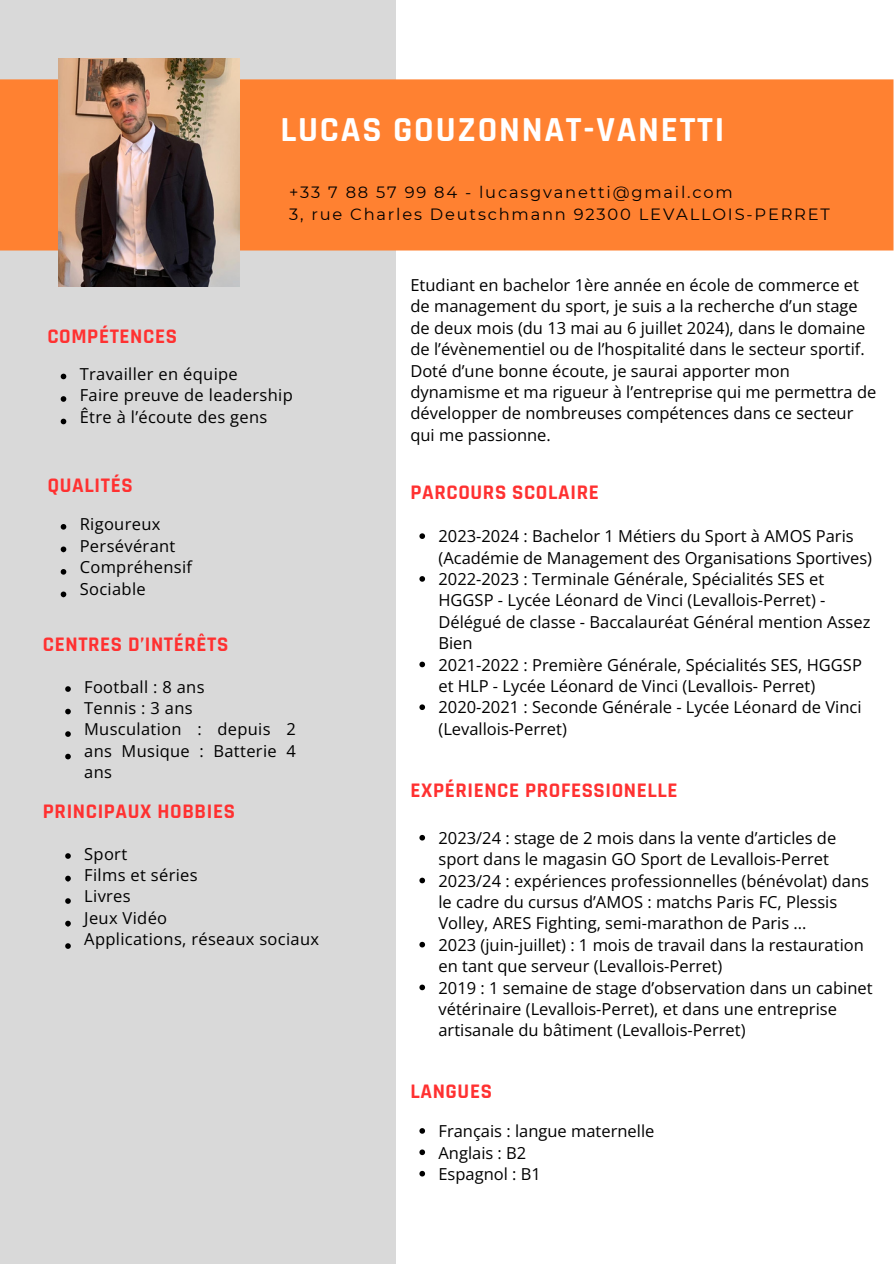
<style>
.page{position:relative;width:894px;height:1264px;background:#fff}
.page>*{position:absolute;margin:0;border:0;box-sizing:border-box;transform-origin:0 0}
.t1{font:700 35.55px "Rajdhani";letter-spacing:.05em;color:#fff}
.t2{font:700 21px "Rajdhani";letter-spacing:.03em;color:#ff3131}
.t3{font:16.5px/21.3px "Open Sans";color:#000}
.t4{font:16.5px/21.3px "Open Sans";letter-spacing:.02em;color:#000}
.t5{font:16.35px "Montserrat";letter-spacing:.11em;color:#000}
</style>
<div class="page">
<div style="left:0;top:0;width:395px;height:1263px;background:#d9d9d9"></div>
<div style="left:0;top:79px;width:893px;height:171px;background:#ff8131"></div>
<svg style="left:61px;top:373px;width:5px;height:6px"></svg>
<svg style="left:61px;top:396px;width:5px;height:6px"></svg>
<svg style="left:61px;top:418px;width:5px;height:6px"></svg>
<svg style="left:61px;top:524px;width:5px;height:5px"></svg>
<svg style="left:61px;top:546px;width:5px;height:6px"></svg>
<svg style="left:61px;top:569px;width:5px;height:5px"></svg>
<svg style="left:61px;top:591px;width:5px;height:6px"></svg>
<svg style="left:65px;top:686px;width:6px;height:6px"></svg>
<svg style="left:65px;top:708px;width:6px;height:6px"></svg>
<svg style="left:65px;top:731px;width:6px;height:6px"></svg>
<svg style="left:65px;top:753px;width:6px;height:6px"></svg>
<svg style="left:65px;top:853px;width:6px;height:5px"></svg>
<svg style="left:65px;top:875px;width:6px;height:6px"></svg>
<svg style="left:65px;top:898px;width:6px;height:5px"></svg>
<svg style="left:65px;top:920px;width:6px;height:6px"></svg>
<svg style="left:65px;top:943px;width:6px;height:5px"></svg>
<img style="left:58px;top:58px;width:181px;height:229px">
<svg style="left:419px;top:1128px;width:6px;height:5px"></svg>
<svg style="left:419px;top:1149px;width:6px;height:6px"></svg>
<svg style="left:419px;top:1170px;width:6px;height:6px"></svg>
<svg style="left:419px;top:533px;width:6px;height:6px"></svg>
<svg style="left:419px;top:576px;width:6px;height:5px"></svg>
<svg style="left:419px;top:661px;width:6px;height:6px"></svg>
<svg style="left:419px;top:704px;width:6px;height:6px"></svg>
<svg style="left:419px;top:835px;width:6px;height:5px"></svg>
<svg style="left:419px;top:877px;width:6px;height:6px"></svg>
<svg style="left:419px;top:941px;width:6px;height:6px"></svg>
<svg style="left:419px;top:984px;width:6px;height:6px"></svg>
<p class="t1" style="left:280px;top:107px;width:445px">LUCAS GOUZONNAT-VANETTI</p>
<h1 class="t5" style="left:289px;top:182px;width:445px">+33 7 88 57 99 84 - lucasgvanetti@gmail.com</h1>
<p class="t5" style="left:289px;top:204px;width:542px">3, rue Charles Deutschmann 92300 LEVALLOIS-PERRET</p>
<p class="t2" style="left:47px;top:323px;width:131px">COMPÉTENCES</p>
<p class="t4" style="left:80px;top:363px;width:160px">Travailler en équipe</p>
<p class="t4" style="left:80px;top:384px;width:214px">Faire preuve de leadership</p>
<h2 class="t4" style="left:80px;top:406px;width:189px">Être à l’écoute des gens</h2>
<h2 class="t2" style="left:47px;top:472px;width:87px">QUALITÉS</h2>
<p class="t4" style="left:80px;top:513px;width:114px">Rigoureux<br>Persévérant<br>Compréhensif<br>Sociable</p>
<p class="t2" style="left:43px;top:632px;width:187px">CENTRES D’INTÉRÊTS</p>
<h2 class="t4" style="left:84px;top:675px;width:122px">Football : 8 ans</h2>
<p class="t4" style="left:84px;top:697px;width:110px">Tennis : 3 ans</p>
<p class="t3" style="left:84px;top:718px;width:213px;text-align:justify">Musculation : depuis 2 ans Musique : Batterie 4 ans</p>
<p class="t2" style="left:43px;top:798px;width:193px">PRINCIPAUX HOBBIES</p>
<p class="t3" style="left:84px;top:842px;width:44px">Sport</p>
<p class="t4" style="left:84px;top:864px;width:115px">Films et séries</p>
<p class="t3" style="left:84px;top:885px;width:48px">Livres</p>
<p class="t4" style="left:84px;top:906px;width:84px">Jeux Vidéo</p>
<p class="t4" style="left:84px;top:928px;width:236px">Applications, réseaux sociaux</p>
<p class="t3" style="left:410px;top:274px;width:456px">Etudiant en bachelor 1ère année en école de commerce et de management du sport, je suis a la recherche d’un stage de deux mois (du 13 mai au 6 juillet 2024), dans le domaine de l’évènementiel ou de l’hospitalité dans le secteur sportif.</p>
<p class="t3" style="left:410px;top:359px;width:467px">Doté d’une bonne écoute, je saurai apporter mon dynamisme et ma rigueur à l’entreprise qui me permettra de développer de nombreuses compétences dans ce secteur qui me passionne.</p>
<p class="t2" style="left:410px;top:480px;width:190px">PARCOURS SCOLAIRE</p>
<p class="t3" style="left:438px;top:525px;width:435px">2023-2024 : Bachelor 1 Métiers du Sport à AMOS Paris (Académie de Management des Organisations Sportives)</p>
<p class="t3" style="left:438px;top:568px;width:433px">2022-2023 : Terminale Générale, Spécialités SES et HGGSP - Lycée Léonard de Vinci (Levallois-Perret) - Délégué de classe - Baccalauréat Général mention Assez Bien</p>
<p class="t3" style="left:438px;top:653px;width:425px">2021-2022 : Première Générale, Spécialités SES, HGGSP et HLP - Lycée Léonard de Vinci (Levallois- Perret)</p>
<h2 class="t3" style="left:438px;top:696px;width:424px">2020-2021 : Seconde Générale - Lycée Léonard de Vinci (Levallois-Perret)</h2>
<p class="t2" style="left:410px;top:777px;width:268px">EXPÉRIENCE PROFESSIONELLE</p>
<p class="t3" style="left:438px;top:826px;width:399px">2023/24 : stage de 2 mois dans la vente d’articles de sport dans le magasin GO Sport de Levallois-Perret</p>
<p class="t3" style="left:438px;top:869px;width:432px">2023/24 : expériences professionnelles (bénévolat) dans le cadre du cursus d’AMOS : matchs Paris FC, Plessis<br>Volley, ARES Fighting, semi-marathon de Paris ...</p>
<p class="t3" style="left:438px;top:933px;width:427px">2023 (juin-juillet) : 1 mois de travail dans la restauration en tant que serveur (Levallois-Perret)</p>
<p class="t3" style="left:438px;top:976px;width:435px">2019 : 1 semaine de stage d’observation dans un cabinet vétérinaire (Levallois-Perret), et dans une entreprise artisanale du bâtiment (Levallois-Perret)</p>
<p class="t2" style="left:410px;top:1078px;width:83px">LANGUES</p>
<h2 class="t3" style="left:438px;top:1120px;width:217px">Français : langue maternelle</h2>
<p class="t3" style="left:438px;top:1141px;width:89px">Anglais : B2</p>
<p class="t3" style="left:438px;top:1162px;width:104px">Espagnol : B1</p>
</div>
